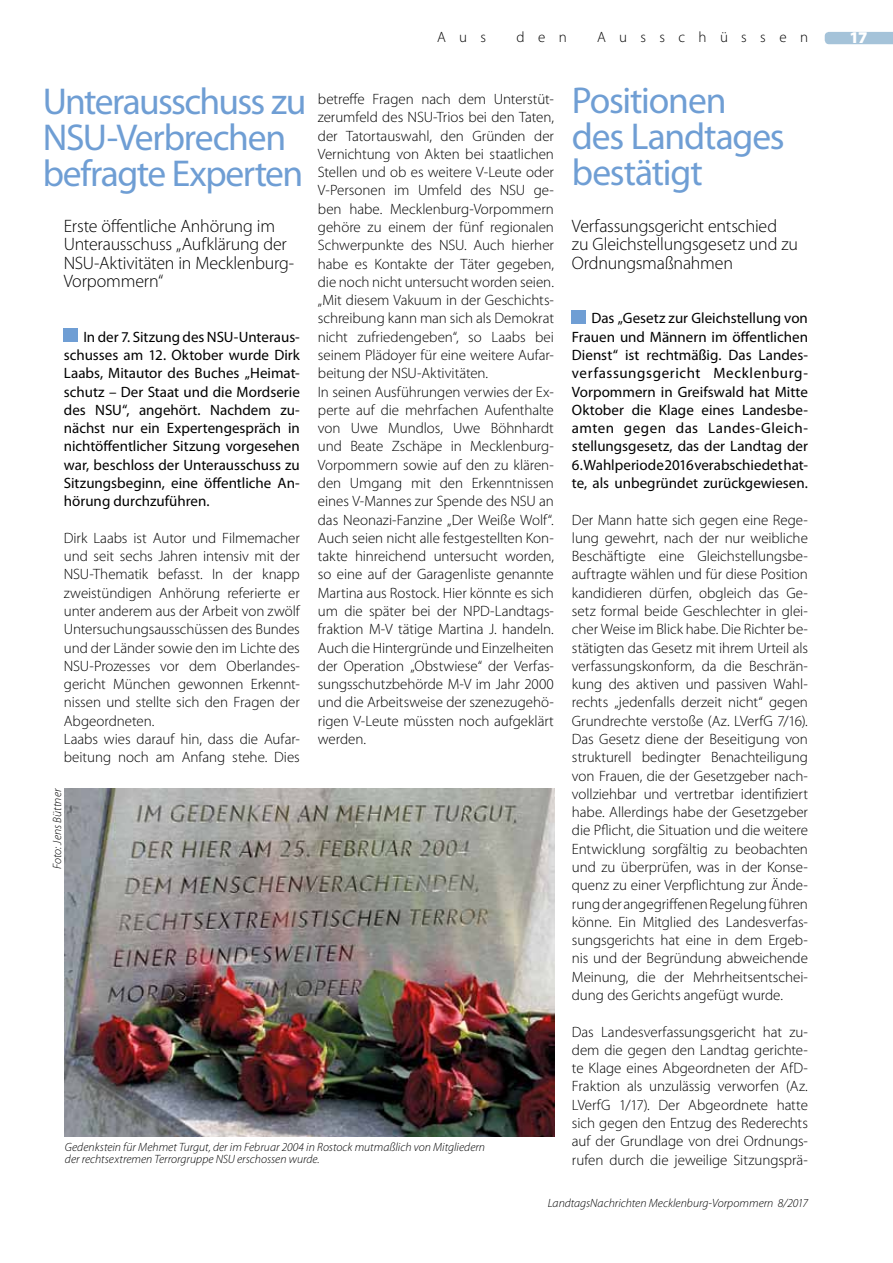
<style>
.page{position:relative;width:893px;height:1263px;background:#fff}
.page>*{position:absolute;margin:0;border:0;box-sizing:border-box;transform-origin:0 0}
.t1{font:37.5px/36px "Myriad Pro";letter-spacing:-.035em;color:#6f9ed4}
.t2{font:300 18px/18.3px "Myriad Pro";letter-spacing:-.015em;color:#000}
.t3{font:900 16.5px "Myriad Pro";color:#fff}
.t4{font:300 15px/18.3px "Myriad Pro";letter-spacing:-.005em;color:#000}
.t5{font:15px/18.3px "Myriad Pro";color:#000;text-align:justify}
.t6{font:300 15px "Myriad Pro";letter-spacing:.895em;color:#000}
.t7{font:italic 300 12px/12px "Myriad Pro";letter-spacing:.005em;color:#000}
</style>
<div class="page">
<div style="left:64px;top:328px;width:14px;height:14px;background:#6f9ed4"></div>
<img style="left:64px;top:789px;width:490px;height:347px">
<div style="left:572px;top:310px;width:14px;height:13px;background:#6f9ed4"></div>
<svg style="left:825px;top:32px;width:68px;height:12px"></svg>
<p class="t4" style="left:437px;top:28px;width:50px">Aus</p>
<p class="t4" style="left:516px;top:28px;width:52px">den</p>
<p class="t6" style="left:597px;top:28px;width:213px">Ausschüssen</p>
<p class="t3" style="left:849px;top:27px;width:19px">17</p>
<h1 class="t1" style="left:43px;top:83px;width:265px">Unterausschuss zu<br>NSU-Verbrechen befragte Experten</h1>
<p class="t2" style="left:64px;top:217px;width:232px">Erste öffentliche Anhörung im<br>Unterausschuss „Aufklärung der<br>NSU-Aktivitäten in Mecklenburg-<br>Vorpommern“</p>
<p class="t5" style="left:64px;top:327px;width:238px;text-indent:20px">In der 7. Sitzung des NSU-Unteraus&shy;schusses am 12. Oktober wurde Dirk Laabs, Mitautor des Buches „Heimat&shy;schutz – Der Staat und die Mordserie des NSU“, angehört. Nachdem zu&shy;nächst nur ein Expertengespräch in nichtöffentlicher Sitzung vorgesehen war, beschloss der Unterausschuss zu Sitzungsbeginn, eine öffentliche An&shy;hörung durchzuführen.</p>
<p class="t4" style="left:64px;top:528px;width:238px">Dirk Laabs ist Autor und Filmemacher und seit sechs Jahren intensiv mit der NSU-Thematik befasst. In der knapp zweistündigen Anhörung referierte er unter anderem aus der Arbeit von zwölf Untersuchungsausschüssen des Bundes und der Länder sowie den im Lichte des NSU-Prozesses vor dem Oberlandes&shy;gericht München gewonnen Erkennt&shy;nissen und stellte sich den Fragen der Abgeordneten.<br>Laabs wies darauf hin, dass die Aufar&shy;beitung noch am Anfang stehe. Dies</p>
<p class="t7" style="left:51px;top:869px;width:82px;rotate:-90deg">Foto: Jens Büttner</p>
<p class="t4" style="left:318px;top:90px;width:238px">betreffe Fragen nach dem Unterstüt&shy;zerumfeld des NSU-Trios bei den Taten, der Tatortauswahl, den Gründen der Vernichtung von Akten bei staatlichen Stellen und ob es weitere V-Leute oder V-Personen im Umfeld des NSU ge&shy;ben habe. Mecklenburg-Vorpommern gehöre zu einem der fünf regionalen Schwerpunkte des NSU. Auch hierher habe es Kontakte der Täter gegeben, die noch nicht untersucht worden seien. „Mit diesem Vakuum in der Geschichts&shy;schreibung kann man sich als Demokrat nicht zufriedengeben“, so Laabs bei seinem Plädoyer für eine weitere Aufar&shy;beitung der NSU-Aktivitäten.<br>In seinen Ausführungen verwies der Ex&shy;perte auf die mehrfachen Aufenthalte von Uwe Mundlos, Uwe Böhnhardt und Beate Zschäpe in Mecklenburg-Vorpommern sowie auf den zu klären&shy;den Umgang mit den Erkenntnissen eines V-Mannes zur Spende des NSU an das Neonazi-Fanzine „Der Weiße Wolf“.<br>Auch seien nicht alle festgestellten Kon&shy;takte hinreichend untersucht worden, so eine auf der Garagenliste genannte Martina aus Rostock. Hier könnte es sich um die später bei der NPD-Landtags&shy;fraktion M-V tätige Martina J. handeln.<br>Auch die Hintergründe und Einzelheiten der Operation „Obstwiese“ der Verfas&shy;sungsschutzbehörde M-V im Jahr 2000 und die Arbeitsweise der szenezugehö&shy;rigen V-Leute müssten noch aufgeklärt werden.</p>
<p class="t7" style="left:65px;top:1140px;width:422px">Gedenkstein für Mehmet Turgut, der im Februar 2004 in Rostock mutmaßlich von Mitgliedern der rechtsextremen Terrorgruppe NSU erschossen wurde.</p>
<h1 class="t1" style="left:572px;top:82px;width:214px">Positionen des Landtages bestätigt</h1>
<p class="t2" style="left:572px;top:217px;width:228px">Verfassungsgericht entschied zu Gleichstellungsgesetz und zu<br>Ordnungsmaßnahmen</p>
<p class="t5" style="left:572px;top:309px;width:238px;text-indent:20px">Das „Gesetz zur Gleichstellung von Frauen und Männern im öffentlichen Dienst“ ist rechtmäßig. Das Landes&shy;verfassungsgericht Mecklenburg-Vorpommern in Greifswald hat Mitte Oktober die Klage eines Landesbe&shy;amten gegen das Landes-Gleich&shy;stellungsgesetz, das der Landtag der</p>
<p class="t5" style="left:572px;top:455px;width:238px">6. Wahlperiode 2016 verabschiedet hat&shy;te, als unbegründet zurückgewiesen.</p>
<p class="t4" style="left:572px;top:510px;width:238px;text-align:justify">Der Mann hatte sich gegen eine Rege&shy;lung gewehrt, nach der nur weibliche Beschäftigte eine Gleichstellungsbe&shy;auftragte wählen und für diese Position kandidieren dürfen, obgleich das Ge&shy;setz formal beide Geschlechter in glei&shy;cher Weise im Blick habe. Die Richter be&shy;stätigten das Gesetz mit ihrem Urteil als verfassungskonform, da die Beschrän&shy;kung des aktiven und passiven Wahl&shy;rechts „jedenfalls derzeit nicht“ gegen Grundrechte verstoße (Az. LVerfG 7/16).<br>Das Gesetz diene der Beseitigung von strukturell bedingter Benachteiligung von Frauen, die der Gesetzgeber nach&shy;vollziehbar und vertretbar identifiziert habe. Allerdings habe der Gesetzgeber die Pflicht, die Situation und die weitere Entwicklung sorgfältig zu beobachten und zu überprüfen, was in der Konse&shy;quenz zu einer Verpflichtung zur Ände&shy;rung der angegriffenen Regelung führen könne. Ein Mitglied des Landesverfas&shy;sungsgerichts hat eine in dem Ergeb&shy;nis und der Begründung abweichende Meinung, die der Mehrheitsentschei&shy;dung des Gerichts angefügt wurde.</p>
<p class="t4" style="left:572px;top:1022px;width:238px;text-align:justify">Das Landesverfassungsgericht hat zu&shy;dem die gegen den Landtag gerichte&shy;te Klage eines Abgeordneten der AfD-Fraktion als unzulässig verworfen (Az.<br>LVerfG 1/17). Der Abgeordnete hatte sich gegen den Entzug des Rederechts auf der Grundlage von drei Ordnungs&shy;rufen durch die jeweilige Sitzungsprä-</p>
<p class="t7" style="left:548px;top:1197px;width:262px">LandtagsNachrichten Mecklenburg-Vorpommern 8/2017</p>
</div>
